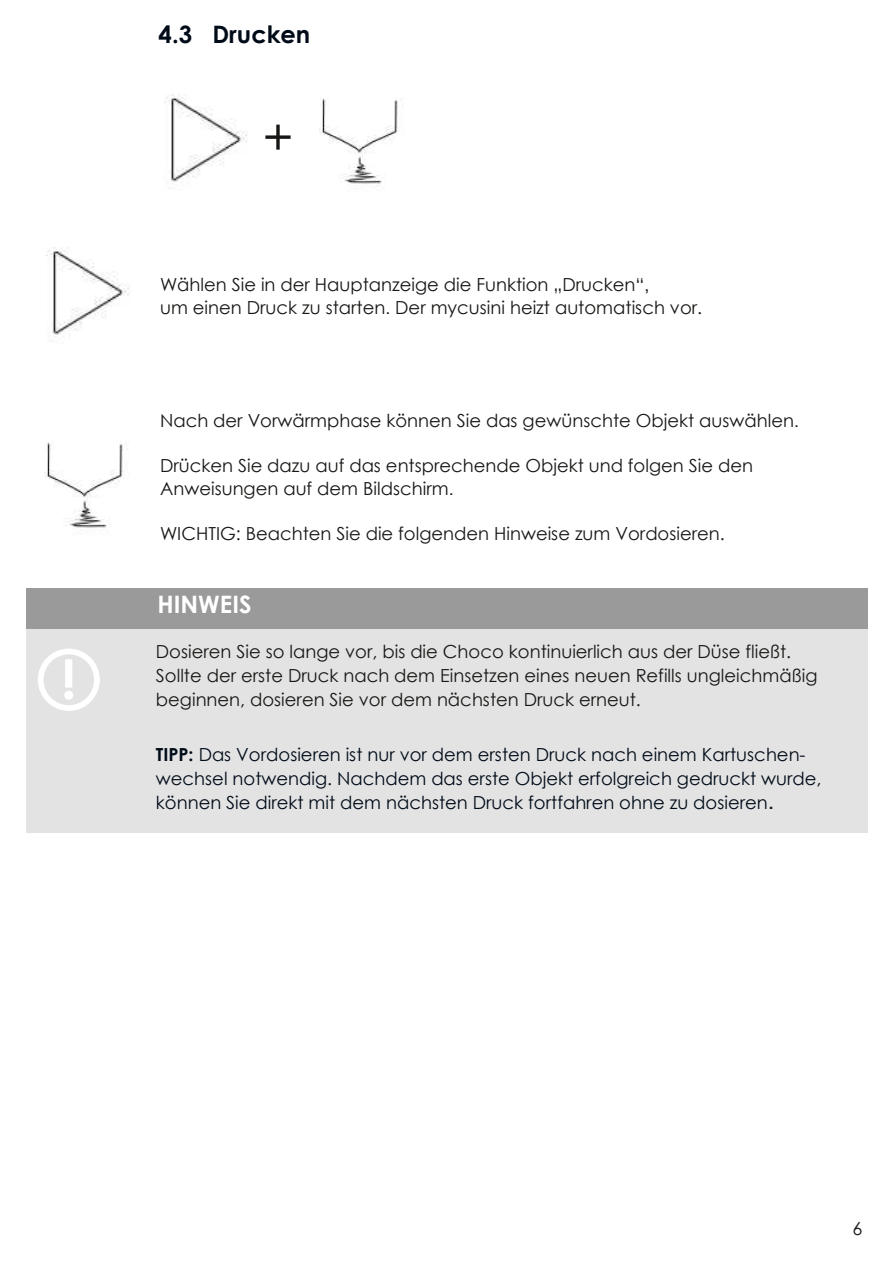
<style>
.page{position:relative;width:893px;height:1263px;background:#fff}
.page>*{position:absolute;margin:0;border:0;box-sizing:border-box;transform-origin:0 0}
.t1{font:700 54px "Century Gothic";color:#fff}
.t2{font:51px "Century Gothic";color:#181715}
.t3{font:700 24px "Century Gothic";color:#000b18}
.t4{font:700 24px "Century Gothic";color:#fff}
.t5{font:18px/22.5px "Century Gothic";color:#181715}
.t6{font:18px/24px "Century Gothic";color:#000b18}
.s1{font-family:"Arial"}
.s2{font-weight:700}
.s3{font-family:"Arial";font-size:24px;color:#181715}
</style>
<div class="page">
<img style="left:46px;top:247px;width:84px;height:88px">
<div style="left:26px;top:627px;width:841px;height:205px;background:#e3e3e3"></div>
<div style="left:38px;top:649px;width:62px;height:62px;border:6px solid #fff;border-radius:50%"></div>
<div style="left:26px;top:588px;width:841px;height:40px;background:#9a9a9a"></div>
<img style="left:44px;top:442px;width:84px;height:86px">
<img style="left:164px;top:94px;width:84px;height:88px">
<img style="left:319px;top:98px;width:84px;height:86px">
<h1 class="t1" style="left:61px;top:645px;width:17px">!</h1>
<h3 class="t3" style="left:158px;top:19px;width:153px">4.3 Drucken</h3>
<h2 class="t2" style="left:263px;top:104px;width:32px">+</h2>
<p class="t5" style="left:160px;top:273px;width:544px">Wählen Sie in der Hauptanzeige die Funktion „Drucken“<span class="s1">,<br></span>um einen Druck zu starten<span class="s1">.</span> Der mycusini heizt automatisch vor.</p>
<p class="t5" style="left:160px;top:409px;width:640px">Nach der Vorwärmphase können Sie das gewünschte Objekt auswählen<span class="s1">.</span></p>
<p class="t5" style="left:160px;top:454px;width:594px">Drücken Sie dazu auf das entsprechende Objekt und folgen Sie den<br>Anweisungen auf dem Bildschirm<span class="s1">.</span></p>
<p class="t5" style="left:160px;top:521px;width:566px">WICHTIG: Beachten Sie die folgenden Hinweise zum Vordosieren.</p>
<h3 class="t4" style="left:157px;top:588px;width:96px">HINWEIS</h3>
<p class="t5" style="left:156px;top:639px;width:663px;line-height:24px">Dosieren Sie so lange vor, bis die Choco kontinuierlich aus der Düse fließt.<br>Sollte der erste Druck nach dem Einsetzen eines neuen Refills ungleichmäßig beginnen, dosieren Sie vor dem nächsten Druck erneut.</p>
<p class="t6" style="left:156px;top:742px;width:667px"><span class="s2">TIPP:</span> Das Vordosieren ist nur vor dem ersten Druck nach einem Kartuschen&shy;wechsel notwendig. Nachdem das erste Objekt erfolgreich gedruckt wurde, können Sie direkt mit dem nächsten Druck fortfahren ohne zu dosieren<span class="s3">.</span></p>
<p class="t5" style="left:852px;top:1216px;width:11px">6</p>
</div>
